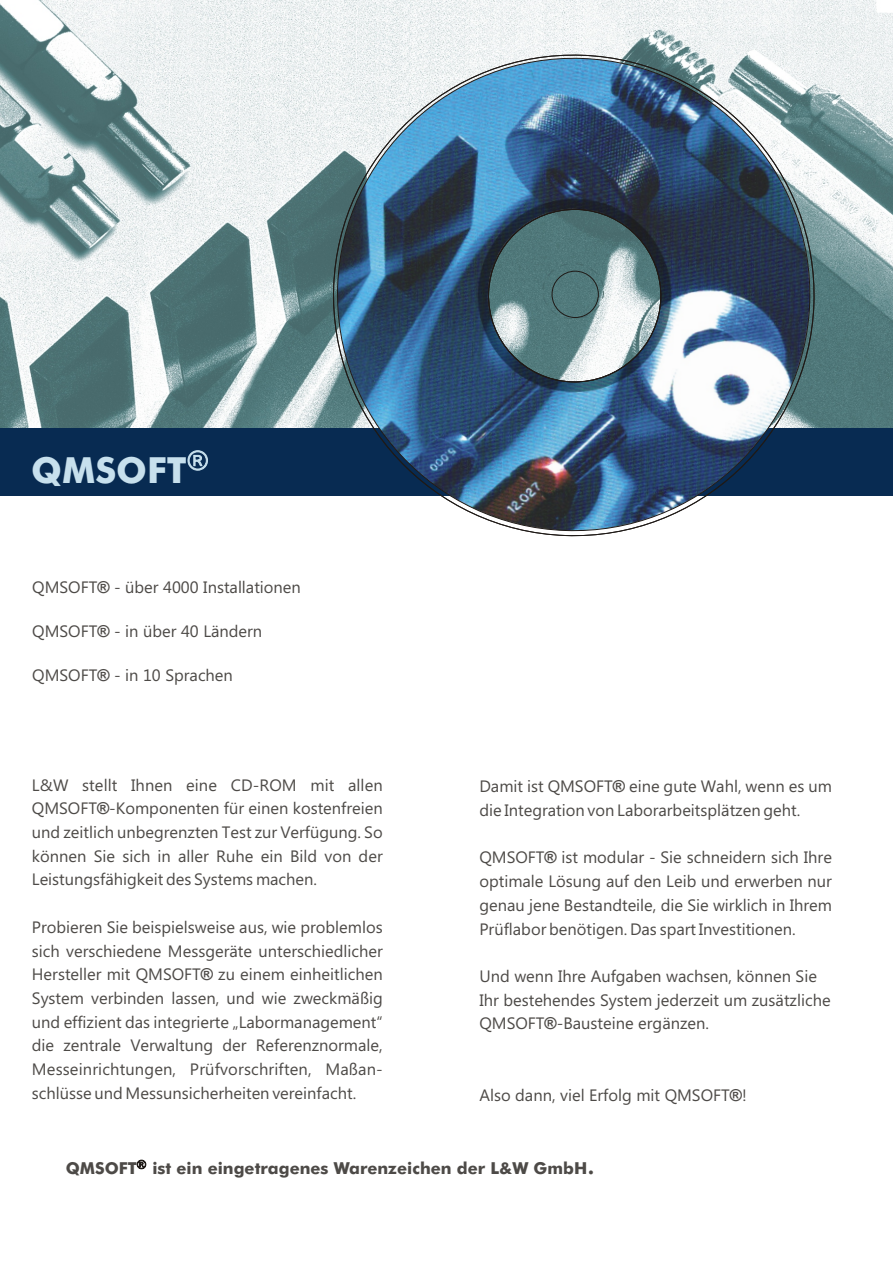
<style>
.page{position:relative;width:893px;height:1263px;background:#fff}
.page>*{position:absolute;margin:0;border:0;box-sizing:border-box;transform-origin:0 0}
.t1{font:500 36px "Futura BT";color:#c7e0ed}
.t2{font:16.5px/23.7px "Ebrima";color:#4d4a47;text-align:justify}
.t3{font:500 16.5px "Futura BT";color:#4d4a47}
.t4{font:700 16.5px "Arial";color:#4d4a47}
.s1{font-family:"Arial";font-weight:700}
.s2{font-family:"Ebrima";font-weight:400;font-size:36px}
</style>
<div class="page">
<svg style="left:137px;top:1160px;width:9px;height:9px"></svg>
<div style="left:0;top:427px;width:893px;height:68px;background:#082b52"></div>
<img style="left:0;top:0;width:893px;height:427px">
<img style="left:329px;top:51px;width:489px;height:486px">
<div style="left:552px;top:271px;width:47px;height:47px;border:1px solid #1f1a17;border-radius:50%"></div>
<svg style="left:188px;top:450px;width:20px;height:20px"></svg>
<h1 class="t1" style="left:31px;top:456px;width:157px">QMSOFT</h1>
<p class="t2" style="left:32px;top:577px;width:270px">QMSOFT - über 4000 Installationen</p>
<p class="t2" style="left:32px;top:621px;width:231px">QMSOFT<span class="s1">®</span> - in über 40 Ländern</p>
<p class="t2" style="left:32px;top:664px;width:202px">QMSOFT<span class="s1">®</span> - in 10 Sprachen</p>
<p class="t4" style="left:97px;top:581px;width:14px">®</p>
<p class="t2" style="left:32px;top:774px;width:352px">L&amp;W stellt Ihnen eine CD-ROM mit allen QMSOFT<span class="s1">®</span>-Komponenten für einen kostenfreien und zeitlich unbegrenzten Test zur Verfügung. So können Sie sich in aller Ruhe ein Bild von der Leistungsfähigkeit des Systems machen.</p>
<p class="t2" style="left:32px;top:917px;width:352px">Probieren Sie beispielsweise aus, wie problemlos sich verschiedene Messgeräte unterschiedlicher Hersteller mit QMSOFT<span class="s1">®</span> zu einem einheitlichen System verbinden lassen, und wie zweckmäßig und effizient das integrierte „Labormanagement“ die zentrale Verwaltung der Referenznormale, Messeinrichtungen, Prüfvorschriften, Maßan&shy;schlüsse und Messunsicherheiten vereinfacht.</p>
<p class="t2" style="left:479px;top:776px;width:354px">Damit ist QMSOFT<span class="s1">®</span> eine gute Wahl, wenn es um die Integration von Laborarbeitsplätzen geht.</p>
<p class="t2" style="left:479px;top:847px;width:354px">QMSOFT<span class="s1">®</span> ist modular - Sie schneidern sich Ihre optimale Lösung auf den Leib und erwerben nur genau jene Bestandteile, die Sie wirklich in Ihrem Prüflabor benötigen. Das spart Investitionen.</p>
<p class="t2" style="left:479px;top:966px;width:353px;text-align:left">Und wenn Ihre Aufgaben wachsen, können Sie<br>Ihr bestehendes System jederzeit um zusätzliche<br>QMSOFT<span class="s1">®</span>-Bausteine ergänzen.</p>
<p class="t2" style="left:479px;top:1084px;width:269px">Also dann, viel Erfolg mit QMSOFT<span class="s1">®</span>!</p>
<p class="t3" style="left:66px;top:1161px;width:531px">QMSOFT ist ein eingetragenes Warenzeichen der L&amp;W GmbH<span class="s2">.</span></p>
</div>
